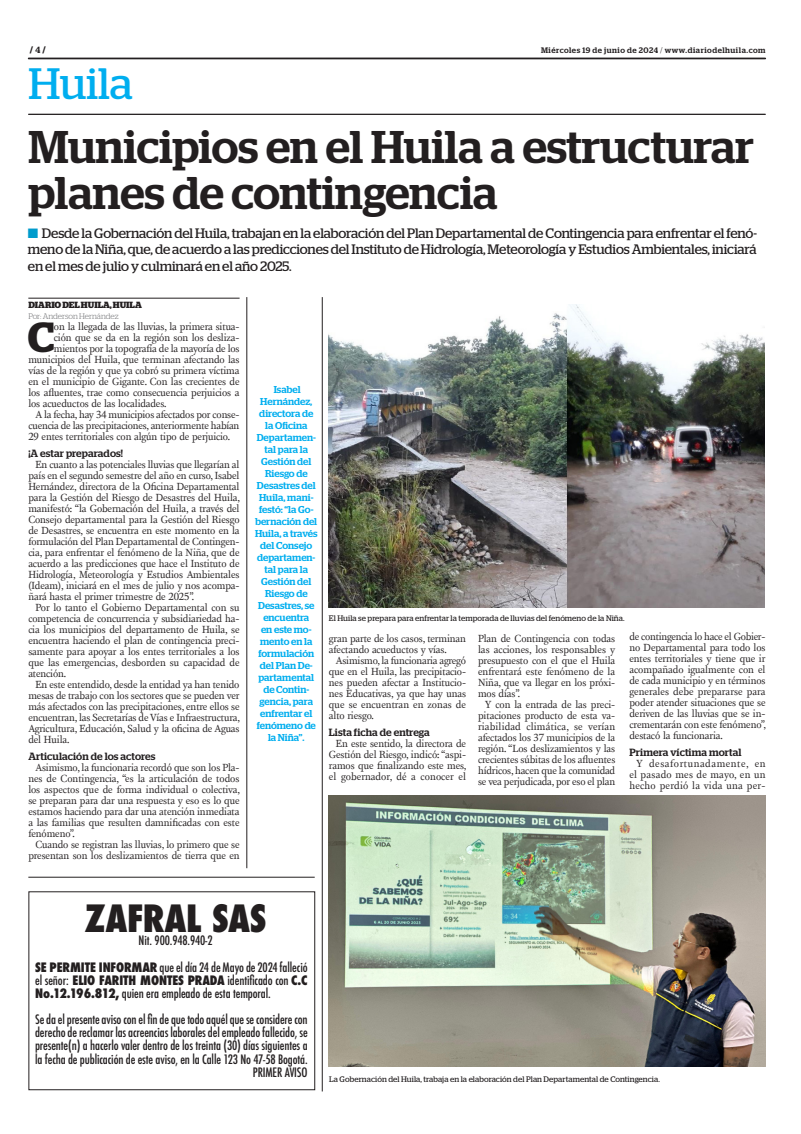
<style>
.page{position:relative;width:801px;height:1134px;background:#fff}
.page>*{position:absolute;margin:0;border:0;box-sizing:border-box;transform-origin:0 0}
.TITULO{font:500 45.8px/45.8px "Stag";color:#231f20}
.t1{font:43.9px "Stag";color:#00aeef}
.TEXTO_UNO{font:600 42px "Stag";color:#231f20}
.t2{font:800 condensed 36.6px "Futura";letter-spacing:-.01em;color:#231f20}
.SUMARIO{font:13.7px/16.5px "Stag";letter-spacing:-.01em;color:#231f20;text-align:justify}
.t3{font:500 condensed 12.7px/13.1px "Futura";letter-spacing:-.01em;color:#231f20}
.TEXTO{font:10.6px/11px "New Fournier BP";letter-spacing:-.01em;color:#231f20;text-align:justify}
.TEXTO_UNO-2{font:10.6px "New Fournier BP";letter-spacing:-.01em;color:#231f20}
.INTERTITULO{font:500 10.5px "Stag";letter-spacing:.01em;color:#231f20}
.DESTACADO_AZUL{font:500 10px/12px "Stag";color:#00aeef;text-align:center}
.CREDITO_1{font:700 9px "Stag";color:#231f20}
.PIE_DE_FOTO{font:8px "Stag";letter-spacing:.01em;color:#231f20}
.t4{font:500 8px "Stag";letter-spacing:.06em;color:#231f20}
.CREDITO_2{font:300 8px "Stag";letter-spacing:-.005em;color:#6c6d70}
.s1{font-weight:500}
.s2{font-weight:300}
.s3{color:#009bcc}
.s4{font-weight:800}
</style>
<div class="page">
<svg style="left:28px;top:58px;width:737px;height:1px"></svg>
<hr style="left:28px;top:114px;width:737px;height:1px;background:#231f20">
<img style="left:329px;top:304px;width:435px;height:303px">
<img style="left:329px;top:796px;width:436px;height:270px">
<hr style="left:28px;top:298px;width:212px;height:1px;background:#231f20">
<hr style="left:247px;top:297px;width:1px;height:571px;background:#231f20">
<hr style="left:322px;top:297px;width:1px;height:794px;background:#231f20">
<div style="left:29px;top:891px;width:286px;height:199px;border:1px solid #231f20"></div>
<hr style="left:28px;top:877px;width:287px;height:1px;background:#231f20">
<p class="CREDITO_1" style="left:30px;top:45px;width:17px">/ <span class="s1">4</span> /</p>
<p class="t4" style="left:541px;top:45px;width:226px">Miércoles 19 de junio de 2024 <span class="s2">/</span> www.diariodelhuila.com</p>
<p class="t1" style="left:28px;top:58px;width:106px">Huila</p>
<p class="TITULO" style="left:28px;top:123px;width:727px">Municipios en el Huila a estructurar planes de contingencia</p>
<p class="SUMARIO" style="left:28px;top:224px;width:730px"><span class="s3">■</span> Desde la Gobernación del Huila, trabajan en la elaboración del Plan Departamental de Contingencia para enfrentar el fenó&shy;meno de la Niña, que, de acuerdo a las predicciones del Instituto de Hidrología, Meteorología y Estudios Ambientales, iniciará en el mes de julio y culminará en el año 2025.</p>
<p class="CREDITO_1" style="left:28px;top:300px;width:115px">DIARIO DEL HUILA, HUILA</p>
<p class="CREDITO_2" style="left:28px;top:312px;width:92px">Por: Anderson Hernández</p>
<p class="TEXTO_UNO" style="left:28px;top:313px;width:28px">C</p>
<p class="TEXTO_UNO-2" style="left:54px;top:320px;width:187px">on la llegada de las lluvias, la primera situa-</p>
<p class="TEXTO_UNO-2" style="left:54px;top:331px;width:187px">ción que se da en la región son los desliza-</p>
<p class="TEXTO_UNO-2" style="left:54px;top:342px;width:187px">mientos por la topografía de la mayoría de los</p>
<p class="TEXTO_UNO-2" style="left:28px;top:353px;width:213px">municipios del Huila, que terminan afectando las</p>
<p class="TEXTO_UNO-2" style="left:28px;top:364px;width:213px">vías de la región y que ya cobró su primera víctima</p>
<p class="TEXTO_UNO-2" style="left:28px;top:375px;width:213px">en el municipio de Gigante. Con las crecientes de</p>
<p class="TEXTO_UNO-2" style="left:28px;top:386px;width:213px">los afluentes, trae como consecuencia perjuicios a</p>
<p class="TEXTO_UNO-2" style="left:28px;top:397px;width:140px">los acueductos de las localidades.</p>
<p class="TEXTO" style="left:28px;top:409px;width:213px;text-indent:7px">A la fecha, hay 34 municipios afectados por conse&shy;cuencia de las precipitaciones, anteriormente habían 29 entes territoriales con algún tipo de perjuicio.</p>
<p class="INTERTITULO" style="left:28px;top:447px;width:96px">¡A estar preparados!</p>
<p class="TEXTO" style="left:28px;top:459px;width:213px;text-indent:7px">En cuanto a las potenciales lluvias que llegarían al país en el segundo semestre del año en curso, Isabel Hernández, directora de la Oficina Departamental para la Gestión del Riesgo de Desastres del Huila, manifestó: “la Gobernación del Huila, a través del Consejo departamental para la Gestión del Riesgo de Desastres, se encuentra en este momento en la formulación del Plan Departamental de Contingen&shy;cia, para enfrentar el fenómeno de la Niña, que de acuerdo a las predicciones que hace el Instituto de Hidrología, Meteorología y Estudios Ambientales (Ideam), iniciará en el mes de julio y nos acompa&shy;ñará hasta el primer trimestre de 2025”.</p>
<p class="TEXTO" style="left:28px;top:602px;width:213px;text-indent:7px">Por lo tanto el Gobierno Departamental con su competencia de concurrencia y subsidiariedad ha&shy;cia los municipios del departamento de Huila, se encuentra haciendo el plan de contingencia preci&shy;samente para apoyar a los entes territoriales a los que las emergencias, desborden su capacidad de atención.</p>
<p class="TEXTO" style="left:28px;top:679px;width:213px;text-indent:7px">En este entendido, desde la entidad ya han tenido mesas de trabajo con los sectores que se pueden ver más afectados con las precipitaciones, entre ellos se encuentran, las Secretarías de Vías e Infraestructura, Agricultura, Educación, Salud y la oficina de Aguas del Huila.</p>
<p class="INTERTITULO" style="left:28px;top:750px;width:129px">Articulación de los actores</p>
<p class="TEXTO" style="left:28px;top:762px;width:213px;text-indent:7px">Asimismo, la funcionaria recordó que son los Pla&shy;nes de Contingencia, “es la articulación de todos los aspectos que de forma individual o colectiva, se preparan para dar una respuesta y eso es lo que estamos haciendo para dar una atención inmediata a las familias que resulten damnificadas con este fenómeno”.</p>
<p class="TEXTO" style="left:28px;top:839px;width:213px;text-align:right">Cuando se registran las lluvias, lo primero que se presentan son los deslizamientos de tierra que en</p>
<p class="DESTACADO_AZUL" style="left:255px;top:383px;width:64px">Isabel<br>Hernández, directora de la Oficina<br>Departamen&shy;tal para la<br>Gestión del<br>Riesgo de<br>Desastres del<br>Huila, mani&shy;festó: “la Go&shy;bernación del<br>Huila, a través del Consejo departamen&shy;tal para la<br>Gestión del<br>Riesgo de<br>Desastres, se encuentra<br>en este mo&shy;mento en la formulación del Plan De&shy;partamental de Contin&shy;gencia, para enfrentar el fenómeno de la Niña”.</p>
<p class="PIE_DE_FOTO" style="left:329px;top:613px;width:297px">El Huila se prepara para enfrentar la temporada de lluvias del fenómeno de la Niña.</p>
<p class="TEXTO" style="left:629px;top:631px;width:138px">de contingencia lo hace el Gobier&shy;no Departamental para todo los entes territoriales y tiene que ir acompañado igualmente con el de cada municipio y en términos generales debe prepararse para poder atender situaciones que se deriven de las lluvias que se in&shy;crementarán con este fenómeno”, destacó la funcionaria.</p>
<p class="INTERTITULO" style="left:629px;top:746px;width:114px">Primera víctima mortal</p>
<p class="TEXTO" style="left:629px;top:758px;width:138px;text-indent:7px">Y desafortunadamente, en el pasado mes de mayo, en un hecho perdió la vida una per-</p>
<p class="TEXTO" style="left:329px;top:633px;width:139px">gran parte de los casos, terminan afectando acueductos y vías.</p>
<p class="TEXTO" style="left:329px;top:655px;width:139px;text-indent:7px">Asimismo, la funcionaria agregó que en el Huila, las precipitacio&shy;nes pueden afectar a Institucio&shy;nes Educativas, ya que hay unas que se encuentran en zonas de alto riesgo.</p>
<p class="INTERTITULO" style="left:329px;top:726px;width:102px">Lista ficha de entrega</p>
<p class="TEXTO" style="left:329px;top:738px;width:139px;text-indent:7px">En este sentido, la directora de Gestión del Riesgo, indicó: “aspi&shy;ramos que finalizando este mes, el gobernador, dé a conocer el</p>
<p class="TEXTO" style="left:478px;top:633px;width:139px">Plan de Contingencia con todas las acciones, los responsables y presupuesto con el que el Huila enfrentará este fenómeno de la Niña, que va llegar en los próxi&shy;mos días”.</p>
<p class="TEXTO" style="left:478px;top:699px;width:139px;text-indent:7px">Y con la entrada de las preci&shy;pitaciones producto de esta va&shy;riabilidad climática, se verían afectados los 37 municipios de la región. “Los deslizamientos y las crecientes súbitas de los afluentes hídricos, hacen que la comunidad se vea perjudicada, por eso el plan</p>
<p class="t2" style="left:85px;top:894px;width:184px">ZAFRAL SAS</p>
<p class="t3" style="left:35px;top:927px;width:274px;line-height:26.3px;text-indent:103px">Nit. 900.948.940-2<br><span class="s4">SE PERMITE INFORMAR</span> que el día 24 de Mayo de 2024 falleció</p>
<p class="t3" style="left:35px;top:973px;width:274px">el señor: <span class="s4">ELIO FARITH MONTES PRADA</span> identificado con <span class="s4">C.C<br>No.12.196.812,</span> quien era empleado de esta temporal.</p>
<p class="t3" style="left:35px;top:1013px;width:274px;text-align:right">Se da el presente aviso con el fin de que todo aquél que se considere con derecho de reclamar las acreencias laborales del empleado fallecido, se presente(n) a hacerlo valer dentro de los treinta (30) días siguientes a la fecha de publicación de este aviso, en la Calle 123 No 47-58 Bogotá.<br>PRIMER AVISO</p>
<p class="PIE_DE_FOTO" style="left:329px;top:1074px;width:332px">La Gobernación del Huila, trabaja en la elaboración del Plan Departamental de Contingencia.</p>
</div>
